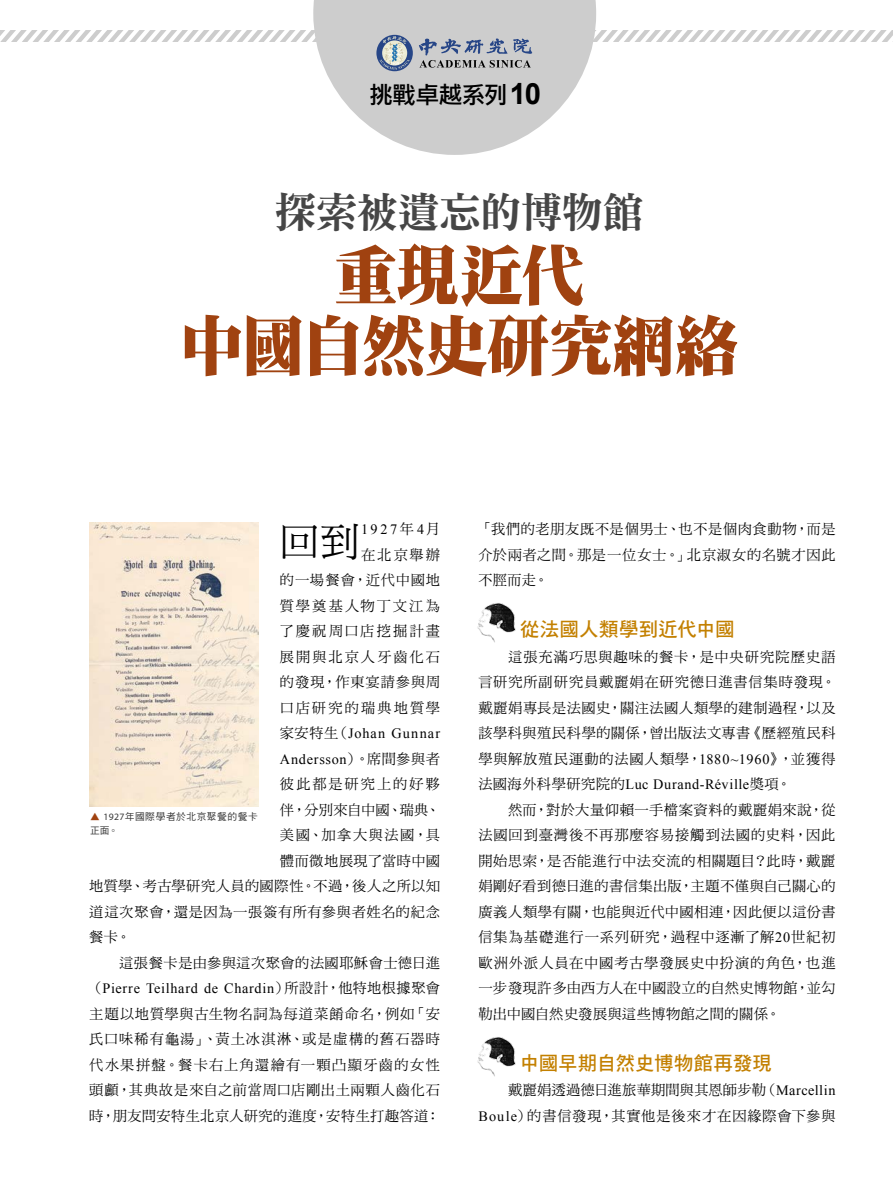
<style>
.page{position:relative;width:893px;height:1191px;background:#fff}
.page>*{position:absolute;margin:0;border:0;box-sizing:border-box;transform-origin:0 0}
.t1{font:66px/70.5px "DF Ming Std W12";letter-spacing:-.03em;color:#a04210;text-align:center}
.t2{font:42px "DF Ming Std W9";letter-spacing:-.025em;color:#464646}
.t3{font:39.75px "DF Ming Std W5";color:#000}
.t4{font:23.4px "DF Li Hei Std W5";letter-spacing:-.01em;color:#000}
.t5{font:19.5px "DF Hei Std W7";letter-spacing:.005em;color:#c38000}
.t6{font:14.25px/25.5px "DF Ming Std W5";letter-spacing:.04em;color:#000;text-align:justify}
.t7{font:14.25px/25.5px "Times New Roman";letter-spacing:.05em;color:#000}
.t8{font:14.25px "DF Ming Std W5";letter-spacing:.01em;color:#000}
.t9{font:14.25px "DF Ming Std W5";letter-spacing:.105em;color:#000}
.t10{font:14.25px "DF Ming Std W5";letter-spacing:.14em;color:#000}
.t11{font:9.75px/13.5px "DF Hei Std W5";letter-spacing:.055em;color:#363636}
.s1{font-family:"Arial";font-weight:700;font-size:29.25px}
.s2{font-family:"DF Ming Std W5"}
.s3{color:#a04210}
.s4{font-family:"Myriad Pro"}
.s5{font-family:"Times New Roman"}
</style>
<div class="page">
<svg style="left:313px;top:0;width:283px;height:155px;fill:#cdcdcd"></svg>
<svg style="left:0;top:19px;width:893px;height:51px"></svg>
<img style="left:89px;top:522px;width:170px;height:284px">
<img style="left:477px;top:603px;width:39px;height:39px">
<img style="left:477px;top:1037px;width:39px;height:39px">
<h3 class="t4" style="left:369px;top:81px;width:173px">挑戰卓越系列<span class="s1">10</span></h3>
<h2 class="t2" style="left:274px;top:189px;width:371px">探索被遺忘的博物館</h2>
<h1 class="t1" style="left:180px;top:239px;width:560px">重現近代<br>中國自然史研究網絡</h1>
<h3 class="t3" style="left:280px;top:520px;width:81px">回到</h3>
<p class="t7" style="left:361px;top:516px;width:80px">1927<span class="s2">年</span>4<span class="s2">月</span></p>
<p class="t6" style="left:280px;top:541px;width:162px;text-indent:81px">在北京舉辦的一場餐會，近代中國地質學奠基人物丁文江為了慶祝周口店挖掘計畫展開與北京人牙齒化石的發現，作東宴請參與周口店研究的瑞典地質學</p>
<p class="t7" style="left:280px;top:720px;width:162px"><span class="s2">家安特生（</span>Johan Gunnar<br>Andersson<span class="s2">）。席間參與者</span></p>
<p class="t10" style="left:280px;top:776px;width:162px">彼此都是研究上的好夥</p>
<p class="t8" style="left:280px;top:802px;width:162px">伴，分別來自中國、瑞典、</p>
<p class="t9" style="left:280px;top:827px;width:162px">美國、加拿大與法國，具</p>
<p class="t6" style="left:280px;top:847px;width:162px">體而微地展現了當時中國</p>
<p class="t6" style="left:89px;top:873px;width:352px">地質學、考古學研究人員的國際性。不過，後人之所以知</p>
<p class="t6" style="left:89px;top:898px;width:352px">道這次聚會，還是因為一張簽有所有參與者姓名的紀念</p>
<p class="t6" style="left:89px;top:924px;width:43px">餐卡。</p>
<p class="t6" style="left:119px;top:949px;width:323px">這張餐卡是由參與這次聚會的法國耶穌會士德日進</p>
<p class="t7" style="left:89px;top:975px;width:352px"><span class="s2">（</span>Pierre Teilhard de Chardin<span class="s2">）所設計，他特地根據聚會</span></p>
<p class="t6" style="left:89px;top:1000px;width:352px">主題以地質學與古生物名詞為每道菜餚命名，例如「安氏口味稀有龜湯」、黃土冰淇淋、或是虛構的舊石器時代水果拼盤。餐卡右上角還繪有一顆凸顯牙齒的女性頭顱，其典故是來自之前當周口店剛出土兩顆人齒化石時，朋友問安特生北京人研究的進度，安特生打趣答道：</p>
<p class="t11" style="left:90px;top:810px;width:169px"><span class="s3">▲</span> <span class="s4">1927</span>年國際學者於北京聚餐的餐卡正面。</p>
<p class="t6" style="left:478px;top:516px;width:359px">「我們的老朋友既不是個男士、也不是個肉食動物，而是介於兩者之間。那是一位女士。」北京淑女的名號才因此不脛而走。</p>
<h3 class="t5" style="left:520px;top:618px;width:216px">從法國人類學到近代中國</h3>
<p class="t6" style="left:478px;top:643px;width:359px;text-indent:30px">這張充滿巧思與趣味的餐卡，是中央研究院歷史語言研究所副研究員戴麗娟在研究德日進書信集時發現。戴麗娟專長是法國史，關注法國人類學的建制過程，以及該學科與殖民科學的關係，曾出版法文專書《歷經殖民科學與解放殖民運動的法國人類學，<span class="s5">1880~1960</span>》，並獲得</p>
<p class="t7" style="left:478px;top:771px;width:314px"><span class="s2">法國海外科學研究院的</span>Luc Durand-Réville<span class="s2">獎項。</span></p>
<p class="t6" style="left:478px;top:796px;width:359px;text-indent:30px">然而，對於大量仰賴一手檔案資料的戴麗娟來說，從法國回到臺灣後不再那麼容易接觸到法國的史料，因此開始思索，是否能進行中法交流的相關題目？此時，戴麗娟剛好看到德日進的書信集出版，主題不僅與自己關心的廣義人類學有關，也能與近代中國相連，因此便以這份書信集為基礎進行一系列研究，過程中逐漸了解<span class="s5">20</span>世紀初歐洲外派人員在中國考古學發展史中扮演的角色，也進一步發現許多由西方人在中國設立的自然史博物館，並勾勒出中國自然史發展與這些博物館之間的關係。</p>
<h3 class="t5" style="left:520px;top:1052px;width:254px">中國早期自然史博物館再發現</h3>
<p class="t6" style="left:478px;top:1077px;width:359px;text-align:right">戴麗娟透過德日進旅華期間與其恩師步勒（<span class="s5">Marcellin<br>Boule</span>）的書信發現，其實他是後來才在因緣際會下參與</p>
</div>
